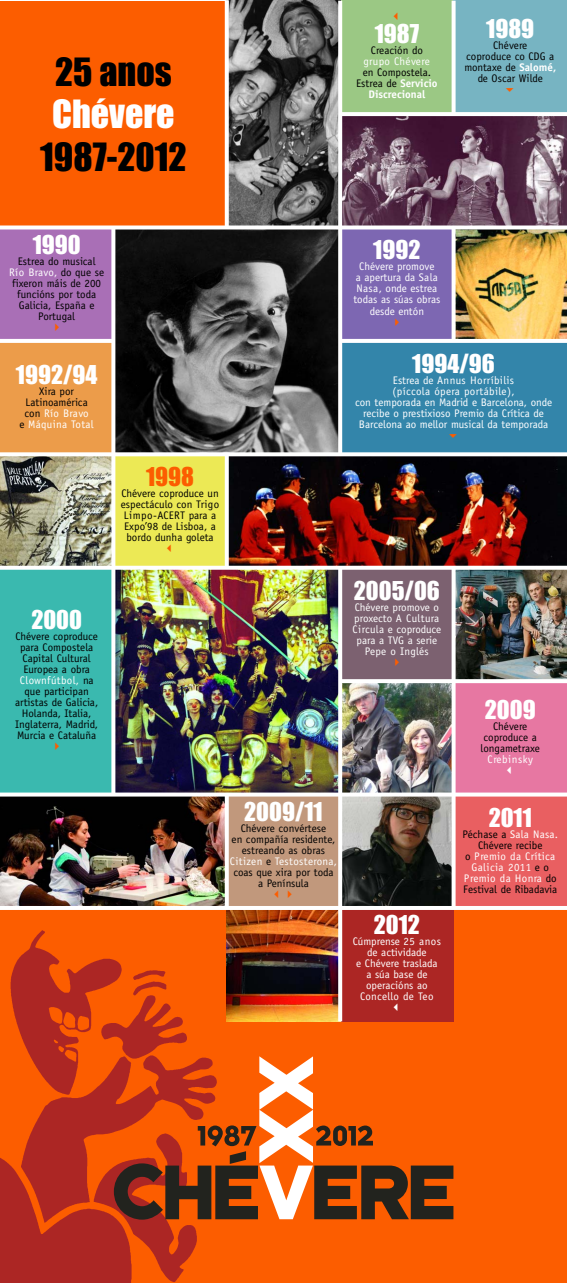
<style>
.page{position:relative;width:567px;height:1283px;background:#fff}
.page>*{position:absolute;margin:0;border:0;box-sizing:border-box;transform-origin:0 0}
.t1{font:36px "Impact";color:#000}
.t2{font:36px "Impact";color:#fff}
.t3{font:24px "Impact";color:#fff}
.t4{font:24px "Impact";color:#fc5d00}
.t5{font:11px/11px "Officina Sans";color:#000;text-align:center}
.t6{font:11px/11px "Officina Sans";color:#fff;text-align:center}
.t7{font:11px "Officina Sans";letter-spacing:.025em;color:#fff}
.t8{font:11px "Officina Sans";letter-spacing:.045em;color:#fff}
.s1{font-weight:700;color:#fff}
.s2{color:#fff}
.s3{color:#000}
</style>
<div class="page">
<img style="left:342px;top:683px;width:110px;height:109px">
<div style="left:0;top:908px;width:567px;height:375px;background:#fc5d00"></div>
<img style="left:0;top:921px;width:238px;height:362px">
<svg style="left:114px;top:1056px;width:339px;height:163px"></svg>
<img style="left:115px;top:229px;width:223px;height:223px">
<img style="left:456px;top:570px;width:111px;height:109px">
<img style="left:0;top:456px;width:111px;height:110px">
<img style="left:456px;top:229px;width:111px;height:110px">
<div style="left:0;top:1px;width:227px;height:226px;background:#fc5d00"></div>
<div style="left:340px;top:1px;width:114px;height:113px;background:#9bc884"></div>
<div style="left:454px;top:1px;width:113px;height:113px;background:#77b4c2"></div>
<div style="left:0;top:227px;width:113px;height:114px;background:#a96fb6"></div>
<div style="left:340px;top:227px;width:114px;height:114px;background:#7d67b2"></div>
<div style="left:0;top:341px;width:113px;height:113px;background:#ec9c4a"></div>
<div style="left:113px;top:454px;width:114px;height:114px;background:#ece955"></div>
<div style="left:340px;top:341px;width:227px;height:113px;background:#3385aa"></div>
<div style="left:0;top:568px;width:113px;height:226px;background:#3ab9af"></div>
<div style="left:340px;top:568px;width:114px;height:113px;background:#7c6170"></div>
<div style="left:454px;top:681px;width:113px;height:113px;background:#e777a2"></div>
<div style="left:227px;top:794px;width:113px;height:114px;background:#c1987c"></div>
<div style="left:454px;top:794px;width:113px;height:114px;background:#e95f61"></div>
<div style="left:340px;top:908px;width:114px;height:113px;background:#ac2624"></div>
<img style="left:229px;top:1px;width:109px;height:224px">
<img style="left:342px;top:116px;width:225px;height:109px">
<img style="left:229px;top:456px;width:338px;height:110px">
<img style="left:0;top:796px;width:225px;height:110px">
<svg style="left:342px;top:796px;width:110px;height:110px"></svg>
<img style="left:227px;top:910px;width:111px;height:111px">
<img style="left:115px;top:570px;width:223px;height:222px">
<svg style="left:225px;top:456px;width:4px;height:110px"></svg>
<svg style="left:111px;top:229px;width:4px;height:563px"></svg>
<svg style="left:338px;top:1px;width:4px;height:451px"></svg>
<svg style="left:338px;top:570px;width:4px;height:451px"></svg>
<svg style="left:227px;top:796px;width:2px;height:110px"></svg>
<svg style="left:452px;top:570px;width:4px;height:336px"></svg>
<hr style="left:340px;top:112px;width:227px;height:4px;background:#fff">
<svg style="left:452px;top:1px;width:4px;height:111px"></svg>
<svg style="left:452px;top:229px;width:4px;height:110px"></svg>
<svg style="left:0;top:225px;width:567px;height:4px"></svg>
<svg style="left:0;top:339px;width:113px;height:4px"></svg>
<svg style="left:340px;top:339px;width:227px;height:4px"></svg>
<svg style="left:225px;top:1px;width:4px;height:226px"></svg>
<svg style="left:0;top:452px;width:567px;height:4px"></svg>
<svg style="left:0;top:566px;width:567px;height:4px"></svg>
<svg style="left:340px;top:679px;width:227px;height:4px"></svg>
<svg style="left:0;top:792px;width:567px;height:4px"></svg>
<hr style="left:0;top:906px;width:567px;height:4px;background:#fff">
<h1 class="t1" style="left:55px;top:60px;width:118px">25 anos</h1>
<h1 class="t2" style="left:52px;top:103px;width:124px">Chévere</h1>
<h1 class="t1" style="left:40px;top:145px;width:148px">1987-2012</h1>
<h2 class="t3" style="left:375px;top:26px;width:46px">1987</h2>
<p class="t5" style="left:371px;top:46px;width:53px">Creación do</p>
<p class="t7" style="left:363px;top:57px;width:68px">grupo Chévere</p>
<p class="t5" style="left:356px;top:68px;width:83px">en Compostela.<br>Estrea de <span class="s1">Servicio<br>Discrecional</span></p>
<h2 class="t3" style="left:486px;top:21px;width:49px">1989</h2>
<p class="t5" style="left:464px;top:41px;width:93px">Chévere<br>coproduce co CDG a montaxe de <span class="s1">Salomé, </span>de Oscar Wilde</p>
<h2 class="t3" style="left:33px;top:237px;width:50px">1990</h2>
<p class="t5" style="left:9px;top:257px;width:96px">Estrea do musical<br><span class="s2">Río Bravo,</span> do que se fixeron máis de 200 funcións por toda<br>Galicia, España e<br>Portugal</p>
<h2 class="t3" style="left:16px;top:367px;width:83px">1992/94</h2>
<p class="t5" style="left:20px;top:387px;width:76px">Xira por<br>Latinoamérica con <span class="s2">Río Bravo<br></span>e <span class="s2">Máquina Total</span></p>
<h2 class="t3" style="left:31px;top:612px;width:52px">2000</h2>
<p class="t5" style="left:15px;top:631px;width:85px">Chévere coproduce para Compostela<br>Capital Cultural<br>Europea a obra<br><span class="s2">Clownfútbol,</span> na que participan artistas de Galicia,<br>Holanda, Italia,<br>Inglaterra, Madrid,<br>Murcia e Cataluña</p>
<h2 class="t4" style="left:146px;top:469px;width:49px">1998</h2>
<p class="t5" style="left:121px;top:489px;width:100px">Chévere coproduce un espectáculo con Trigo<br>Limpo-ACERT para a<br>Expo’98 de Lisboa, a bordo dunha goleta</p>
<h2 class="t3" style="left:373px;top:242px;width:49px">1992</h2>
<p class="t6" style="left:353px;top:262px;width:88px">Chévere promove<br>a apertura da Sala<br>Nasa, onde estrea todas as súas obras desde entón</p>
<h2 class="t3" style="left:412px;top:356px;width:84px">1994/96</h2>
<p class="t6" style="left:355px;top:375px;width:199px">Estrea de Annus Horríbilis<br>(píccola ópera portábile),<br>con temporada en Madrid e Barcelona, onde recibe o prestixioso Premio da Crítica de Barcelona ao mellor musical da temporada</p>
<h2 class="t3" style="left:354px;top:582px;width:88px">2005/06</h2>
<p class="t6" style="left:352px;top:602px;width:90px">Chévere promove o proxecto A Cultura<br>Circula e coproduce para a TVG a serie<br>Pepe o Inglés</p>
<h2 class="t3" style="left:244px;top:804px;width:80px">2009/11</h2>
<p class="t5" style="left:230px;top:824px;width:109px">Chévere convértese<br>en compañía residente, estreando as obras<br><span class="s2">Citizen</span> e <span class="s2">Testosterona, </span>coas que xira por toda a Península</p>
<h2 class="t3" style="left:374px;top:917px;width:48px">2012</h2>
<p class="t6" style="left:353px;top:937px;width:90px">Cúmprense 25 anos de actividade<br>e Chévere traslada a súa base de operacións ao<br>Concello de Teo</p>
<h2 class="t3" style="left:485px;top:701px;width:52px">2009</h2>
<p class="t5" style="left:481px;top:721px;width:61px">Chévere coproduce a longametraxe</p>
<p class="t8" style="left:487px;top:754px;width:47px">Crebinsky</p>
<h2 class="t3" style="left:489px;top:809px;width:45px">2011</h2>
<p class="t6" style="left:462px;top:829px;width:97px"><span class="s3">Péchase a</span> Sala Nasa.<br><span class="s3">Chévere recibe<br>o</span> Premio da Crítica<br>Galicia 2011 <span class="s3">e o<br></span>Premio da Honra <span class="s3">do<br>Festival de Ribadavia</span></p>
</div>
